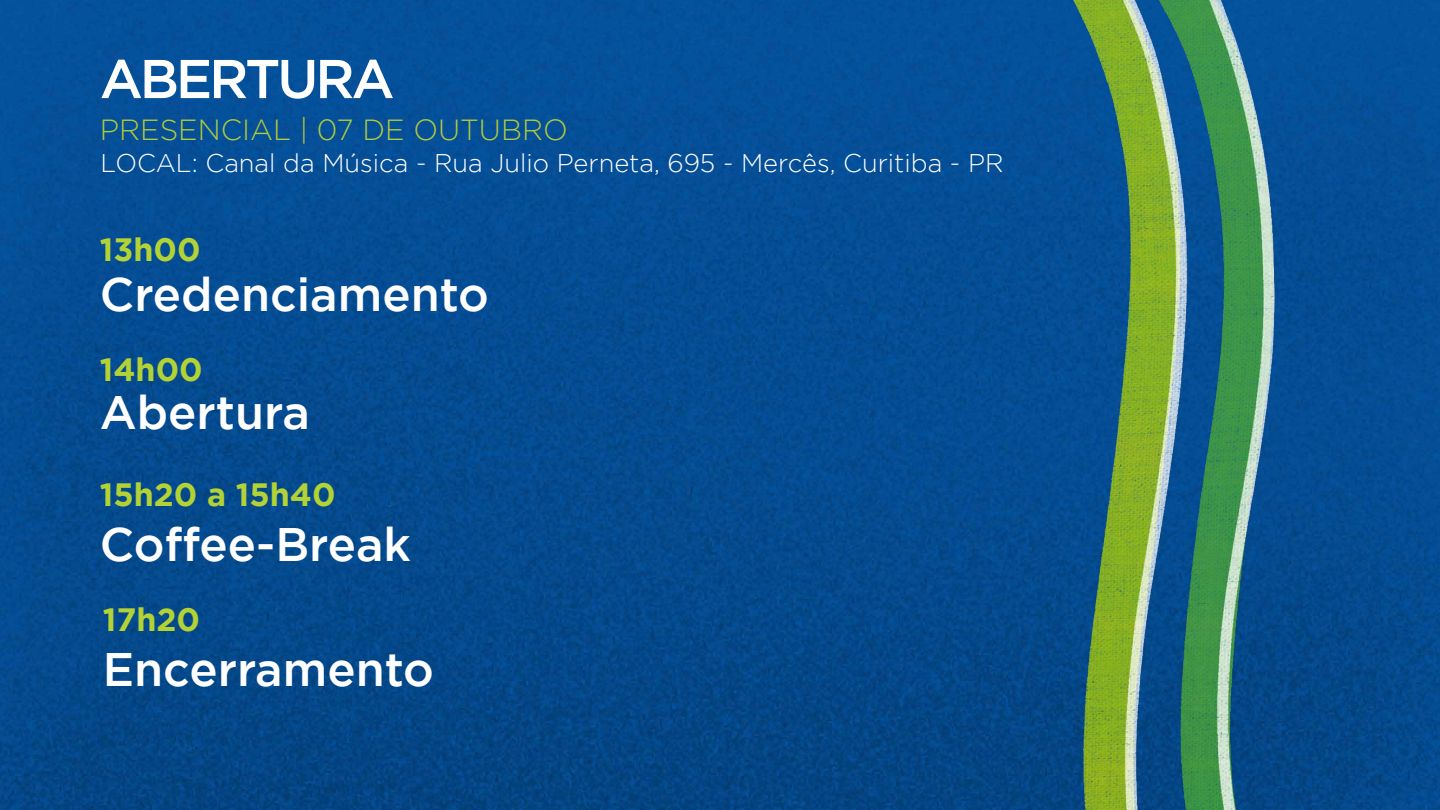
<style>
.page{position:relative;width:1440px;height:810px;background:#fff}
.page>*{position:absolute;margin:0;border:0;box-sizing:border-box;transform-origin:0 0}
.t1{font:500 54.53px "Gotham";letter-spacing:-.06em;color:#fff}
.t2{font:500 46.88px "Gotham";color:#fff}
.t3{font:700 32.25px "Gotham";color:#b2d235}
.t4{font:300 29.1px "Gotham";color:#b1cb3b}
.t5{font:300 25.5px "Gotham";color:#fff}
</style>
<div class="page">
<img style="left:0;top:0;width:1440px;height:810px">
<img style="left:1037px;top:0;width:252px;height:810px">
<h1 class="t1" style="left:100px;top:48px;width:296px">ABERTURA</h1>
<p class="t4" style="left:100px;top:114px;width:469px">PRESENCIAL | 07 DE OUTUBRO</p>
<p class="t5" style="left:101px;top:150px;width:904px">LOCAL: Canal da Música - Rua Julio Perneta, 695 - Mercês, Curitiba - PR</p>
<p class="t3" style="left:100px;top:231px;width:102px">13h00</p>
<h2 class="t2" style="left:100px;top:267px;width:391px">Credenciamento</h2>
<p class="t3" style="left:100px;top:350px;width:105px">14h00</p>
<h2 class="t2" style="left:100px;top:386px;width:212px">Abertura</h2>
<p class="t3" style="left:100px;top:476px;width:237px">15h20 a 15h40</p>
<h2 class="t2" style="left:100px;top:517px;width:313px">Coffee-Break</h2>
<p class="t3" style="left:103px;top:601px;width:99px">17h20</p>
<h2 class="t2" style="left:103px;top:642px;width:333px">Encerramento</h2>
</div>
